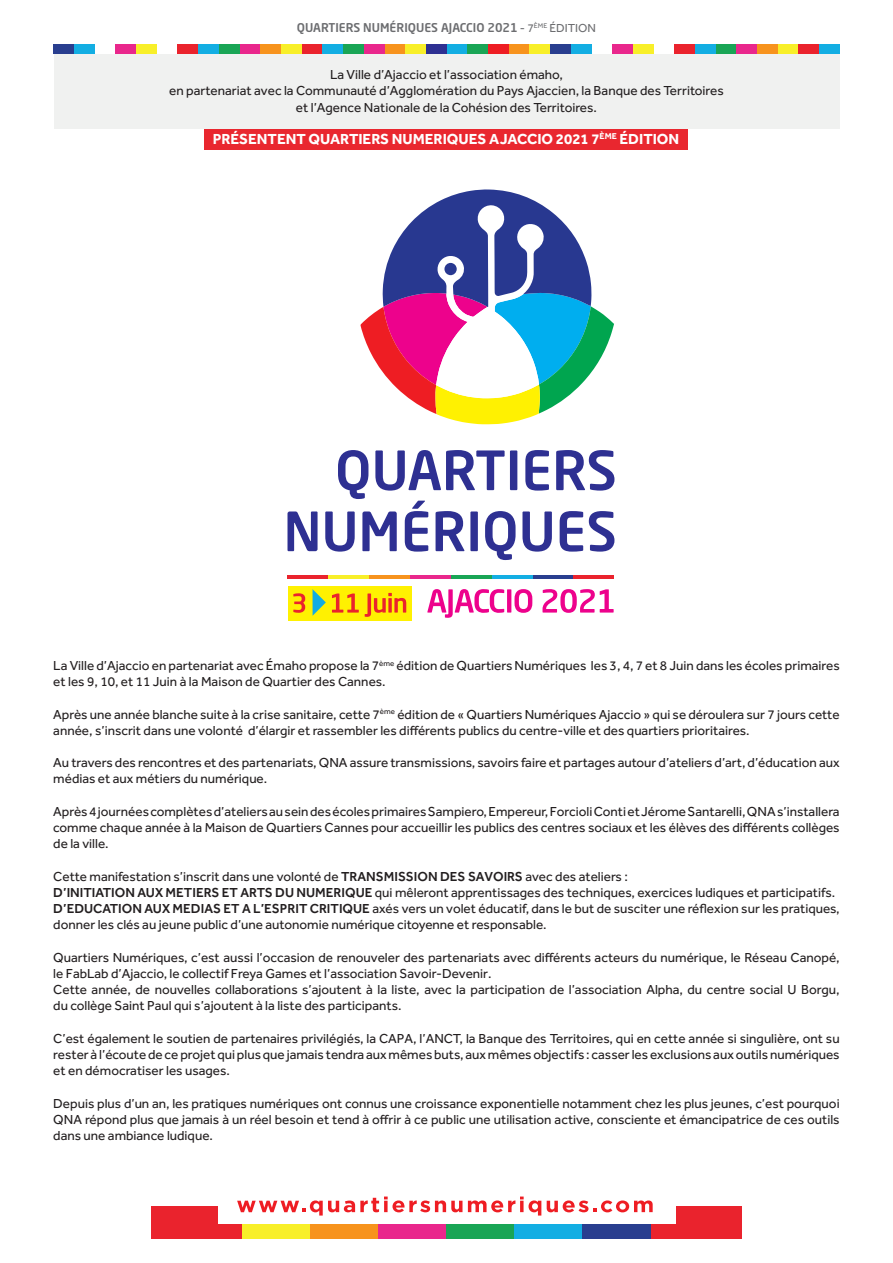
<style>
.page{position:relative;width:893px;height:1263px;background:#fff}
.page>*{position:absolute;margin:0;border:0;box-sizing:border-box;transform-origin:0 0}
.t1{font:700 15px "Effra";color:#fff}
.t2{font:13.5px/16.2px "Effra";color:#231f20}
.t3{font:500 12px "Neo Sans Std";color:#6c6d70}
.s1{font-family:"Effra";font-weight:400}
.s2{font-weight:500}
</style>
<div class="page">
<div style="left:405px;top:45px;width:21px;height:9px;background:#f8ef29"></div>
<div style="left:384px;top:45px;width:21px;height:9px;background:#f7931d"></div>
<div style="left:364px;top:45px;width:20px;height:9px;background:#e9278c"></div>
<div style="left:343px;top:45px;width:21px;height:9px;background:#19a555"></div>
<div style="left:322px;top:45px;width:21px;height:9px;background:#13aee3"></div>
<div style="left:302px;top:45px;width:20px;height:9px;background:#ea232d"></div>
<div style="left:281px;top:45px;width:21px;height:9px;background:#f8ef29"></div>
<div style="left:260px;top:45px;width:21px;height:9px;background:#f7931d"></div>
<div style="left:240px;top:45px;width:20px;height:9px;background:#e9278c"></div>
<div style="left:219px;top:45px;width:21px;height:9px;background:#19a555"></div>
<div style="left:198px;top:45px;width:21px;height:9px;background:#13aee3"></div>
<div style="left:177px;top:45px;width:21px;height:9px;background:#ea232d"></div>
<div style="left:136px;top:45px;width:21px;height:9px;background:#f8ef29"></div>
<div style="left:115px;top:45px;width:21px;height:9px;background:#e9278c"></div>
<div style="left:74px;top:45px;width:21px;height:9px;background:#13aee3"></div>
<div style="left:53px;top:45px;width:21px;height:9px;background:#293e8f"></div>
<div style="left:529px;top:45px;width:21px;height:9px;background:#f8ef29"></div>
<div style="left:509px;top:45px;width:20px;height:9px;background:#f7931d"></div>
<div style="left:488px;top:45px;width:21px;height:9px;background:#ee1d23"></div>
<div style="left:467px;top:45px;width:21px;height:9px;background:#19a555"></div>
<div style="left:446px;top:45px;width:21px;height:9px;background:#13aee3"></div>
<div style="left:426px;top:45px;width:20px;height:9px;background:#2e3092"></div>
<div style="left:819px;top:45px;width:21px;height:9px;background:#13aee3"></div>
<div style="left:798px;top:45px;width:21px;height:9px;background:#ea232d"></div>
<div style="left:778px;top:45px;width:20px;height:9px;background:#f8ef29"></div>
<div style="left:757px;top:45px;width:21px;height:9px;background:#f7931d"></div>
<div style="left:736px;top:45px;width:21px;height:9px;background:#e9278c"></div>
<div style="left:715px;top:45px;width:21px;height:9px;background:#19a555"></div>
<div style="left:695px;top:45px;width:20px;height:9px;background:#13aee3"></div>
<div style="left:674px;top:45px;width:21px;height:9px;background:#ea232d"></div>
<div style="left:633px;top:45px;width:20px;height:9px;background:#f8ef29"></div>
<div style="left:612px;top:45px;width:21px;height:9px;background:#e9278c"></div>
<div style="left:571px;top:45px;width:20px;height:9px;background:#13aee3"></div>
<div style="left:550px;top:45px;width:21px;height:9px;background:#293e8f"></div>
<div style="left:54px;top:54px;width:786px;height:75px;background:#f0f1f0"></div>
<div style="left:205px;top:129px;width:483px;height:21px;background:#e9272f"></div>
<div style="left:152px;top:1206px;width:90px;height:33px;background:#ea232d"></div>
<div style="left:242px;top:1206px;width:68px;height:33px;background:#f8ef29"></div>
<div style="left:310px;top:1206px;width:68px;height:33px;background:#f7931d"></div>
<div style="left:378px;top:1206px;width:68px;height:33px;background:#e9278c"></div>
<div style="left:446px;top:1206px;width:69px;height:33px;background:#19a555"></div>
<div style="left:515px;top:1206px;width:68px;height:33px;background:#13aee3"></div>
<div style="left:583px;top:1206px;width:68px;height:33px;background:#293e8f"></div>
<div style="left:651px;top:1206px;width:90px;height:33px;background:#ea232d"></div>
<div style="left:218px;top:1194px;width:457px;height:29px;background:#fff"></div>
<svg style="left:237px;top:1196px;width:225px;height:19px"></svg>
<svg style="left:468px;top:1196px;width:73px;height:19px"></svg>
<svg style="left:547px;top:1200px;width:106px;height:12px"></svg>
<svg style="left:338px;top:450px;width:30px;height:49px"></svg>
<svg style="left:375px;top:450px;width:130px;height:41px"></svg>
<div style="left:510px;top:450px;width:7px;height:40px;background:#2e3092"></div>
<svg style="left:525px;top:450px;width:24px;height:41px"></svg>
<svg style="left:556px;top:450px;width:58px;height:41px"></svg>
<svg style="left:287px;top:511px;width:31px;height:40px"></svg>
<svg style="left:325px;top:511px;width:30px;height:41px"></svg>
<svg style="left:362px;top:511px;width:35px;height:40px"></svg>
<svg style="left:405px;top:501px;width:23px;height:51px"></svg>
<svg style="left:436px;top:511px;width:28px;height:40px"></svg>
<div style="left:470px;top:511px;width:8px;height:40px;background:#2e3092"></div>
<svg style="left:485px;top:511px;width:31px;height:49px"></svg>
<svg style="left:522px;top:511px;width:30px;height:41px"></svg>
<svg style="left:560px;top:511px;width:23px;height:41px"></svg>
<svg style="left:589px;top:511px;width:25px;height:41px"></svg>
<svg style="left:360px;top:189px;width:254px;height:235px"></svg>
<div style="left:444px;top:263px;width:13px;height:12px;background:#283890;border-radius:50%"></div>
<div style="left:288px;top:586px;width:124px;height:35px;background:#fff101"></div>
<hr style="left:287px;top:575px;width:41px;height:3px;background:#ea232d">
<hr style="left:328px;top:575px;width:41px;height:3px;background:#f8ef29">
<hr style="left:369px;top:575px;width:41px;height:3px;background:#f7931d">
<hr style="left:410px;top:575px;width:41px;height:3px;background:#e9278c">
<hr style="left:451px;top:575px;width:41px;height:3px;background:#19a555">
<hr style="left:492px;top:575px;width:41px;height:3px;background:#13aee3">
<hr style="left:533px;top:575px;width:40px;height:3px;background:#293e8f">
<hr style="left:573px;top:575px;width:41px;height:3px;background:#ea232d">
<svg style="left:427px;top:589px;width:77px;height:29px"></svg>
<svg style="left:507px;top:589px;width:4px;height:24px"></svg>
<svg style="left:514px;top:589px;width:18px;height:24px"></svg>
<svg style="left:542px;top:589px;width:72px;height:24px"></svg>
<svg style="left:293px;top:593px;width:12px;height:20px"></svg>
<svg style="left:332px;top:593px;width:27px;height:20px"></svg>
<svg style="left:365px;top:593px;width:41px;height:24px"></svg>
<svg style="left:313px;top:589px;width:13px;height:27px"></svg>
<p class="t3" style="left:297px;top:20px;width:301px">QUARTIERS NUMÉRIQUES AJACCIO 2021 <span class="s1">- 7</span><sup>ÈME</sup> <span class="s1">ÉDITION</span></p>
<p class="t2" style="left:330px;top:66px;width:234px">La Ville d’Ajaccio et l’association émaho,</p>
<p class="t2" style="left:169px;top:83px;width:556px">en partenariat avec la Communauté d’Agglomération du Pays Ajaccien, la Banque des Territoires</p>
<p class="t2" style="left:296px;top:99px;width:303px">et l’Agence Nationale de la Cohésion des Territoires.</p>
<p class="t1" style="left:213px;top:130px;width:468px">PRÉSENTENT QUARTIERS NUMERIQUES AJACCIO 2021 7<sup>ÈME</sup> ÉDITION</p>
<p class="t2" style="left:53px;top:657px;width:788px">La Ville d’Ajaccio en partenariat avec Émaho propose la 7<sup>ème</sup> édition de Quartiers Numériques les 3, 4, 7 et 8 Juin dans les écoles primaires et les 9, 10, et 11 Juin à la Maison de Quartier des Cannes.</p>
<p class="t2" style="left:53px;top:706px;width:788px">Après une année blanche suite à la crise sanitaire, cette 7<sup>ème</sup> édition de « Quartiers Numériques Ajaccio » qui se déroulera sur 7 jours cette année, s’inscrit dans une volonté d’élargir et rassembler les différents publics du centre-ville et des quartiers prioritaires.</p>
<p class="t2" style="left:53px;top:754px;width:788px">Au travers des rencontres et des partenariats, QNA assure transmissions, savoirs faire et partages autour d’ateliers d’art, d’éducation aux médias et aux métiers du numérique.</p>
<p class="t2" style="left:53px;top:803px;width:788px;text-align:justify">Après 4 journées complètes d’ateliers au sein des écoles primaires Sampiero, Empereur, Forcioli Conti et Jérome Santarelli, QNA s’installera comme chaque année à la Maison de Quartiers Cannes pour accueillir les publics des centres sociaux et les élèves des différents collèges de la ville.</p>
<p class="t2" style="left:53px;top:868px;width:576px">Cette manifestation s’inscrit dans une volonté de <span class="s2">TRANSMISSION DES SAVOIRS</span> avec des ateliers :</p>
<p class="t2" style="left:53px;top:884px;width:783px"><span class="s2">D’INITIATION AUX METIERS ET ARTS DU NUMERIQUE</span> qui mêleront apprentissages des techniques, exercices ludiques et participatifs.</p>
<p class="t2" style="left:53px;top:900px;width:788px"><span class="s2">D’EDUCATION AUX MEDIAS ET A L’ESPRIT CRITIQUE</span> axés vers un volet éducatif, dans le but de susciter une réflexion sur les pratiques, donner les clés au jeune public d’une autonomie numérique citoyenne et responsable.</p>
<p class="t2" style="left:53px;top:949px;width:788px">Quartiers Numériques, c’est aussi l’occasion de renouveler des partenariats avec différents acteurs du numérique, le Réseau Canopé, le FabLab d’Ajaccio, le collectif Freya Games et l’association Savoir-Devenir.</p>
<p class="t2" style="left:53px;top:981px;width:788px">Cette année, de nouvelles collaborations s’ajoutent à la liste, avec la participation de l’association Alpha, du centre social U Borgu, du collège Saint Paul qui s’ajoutent à la liste des participants.</p>
<p class="t2" style="left:53px;top:1030px;width:788px;text-align:justify">C’est également le soutien de partenaires privilégiés, la CAPA, l’ANCT, la Banque des Territoires, qui en cette année si singulière, ont su rester à l’écoute de ce projet qui plus que jamais tendra aux mêmes buts, aux mêmes objectifs : casser les exclusions aux outils numériques et en démocratiser les usages.</p>
<p class="t2" style="left:53px;top:1095px;width:788px;text-align:justify">Depuis plus d’un an, les pratiques numériques ont connus une croissance exponentielle notamment chez les plus jeunes, c’est pourquoi QNA répond plus que jamais à un réel besoin et tend à offrir à ce public une utilisation active, consciente et émancipatrice de ces outils dans une ambiance ludique.</p>
</div>
